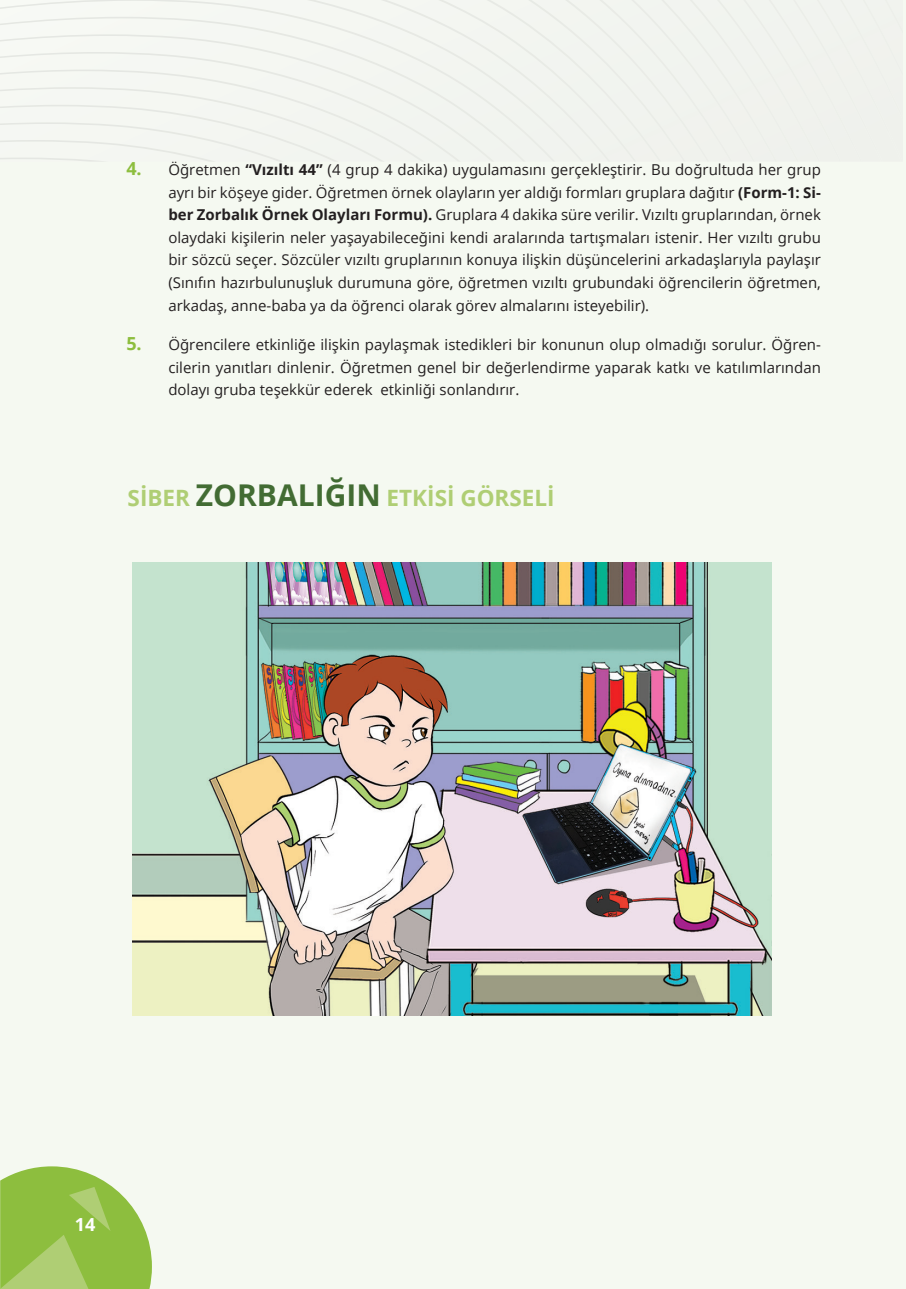
<style>
.page{position:relative;width:906px;height:1289px;background:#fff}
.page>*{position:absolute;margin:0;border:0;box-sizing:border-box;transform-origin:0 0}
.t1{font:700 22.5px "Open Sans";color:#afce74}
.t2{font:700 18px "Open Sans";color:#fff}
.t3{font:15px/22.5px "Open Sans";color:#231f20;text-align:justify}
.s1{font-weight:700;font-size:18px;color:#8dbe3e}
.s2{font-weight:700}
.s3{font-size:30px;color:#426c33}
</style>
<div class="page">
<div style="left:0;top:0;width:906px;height:1288px;background:#f5f9f1"></div>
<svg style="left:0;top:0;width:867px;height:162px"></svg>
<svg style="left:0;top:1166px;width:152px;height:122px;background:#9fc85d"></svg>
<img style="left:132px;top:563px;width:639px;height:452px">
<p class="t3" style="left:168px;top:158px;width:654px;text-indent:-42px"><span class="s1">4.</span> Öğretmen <span class="s2">“Vızıltı 44”</span> (4 grup 4 dakika) uygulamasını gerçekleştirir. Bu doğrultuda her grup ayrı bir köşeye gider. Öğretmen örnek olayların yer aldığı formları gruplara dağıtır <span class="s2">(Form-1: Si&shy;ber Zorbalık Örnek Olayları Formu).</span> Gruplara 4 dakika süre verilir. Vızıltı gruplarından, örnek olaydaki kişilerin neler yaşayabileceğini kendi aralarında tartışmaları istenir. Her vızıltı grubu bir sözcü seçer. Sözcüler vızıltı gruplarının konuya ilişkin düşüncelerini arkadaşlarıyla paylaşır (Sınıfın hazırbulunuşluk durumuna göre, öğretmen vızıltı grubundaki öğrencilerin öğretmen, arkadaş, anne-baba ya da öğrenci olarak görev almalarını isteyebilir).</p>
<p class="t3" style="left:168px;top:333px;width:654px;text-indent:-42px"><span class="s1">5.</span> Öğrencilere etkinliğe ilişkin paylaşmak istedikleri bir konunun olup olmadığı sorulur. Öğren&shy;cilerin yanıtları dinlenir. Öğretmen genel bir değerlendirme yaparak katkı ve katılımlarından dolayı gruba teşekkür ederek etkinliği sonlandırır.</p>
<h1 class="t1" style="left:128px;top:482px;width:428px">SİBER <span class="s3">ZORBALIĞIN</span> ETKİSİ GÖRSELİ</h1>
<p class="t2" style="left:75px;top:1211px;width:22px">14</p>
</div>
